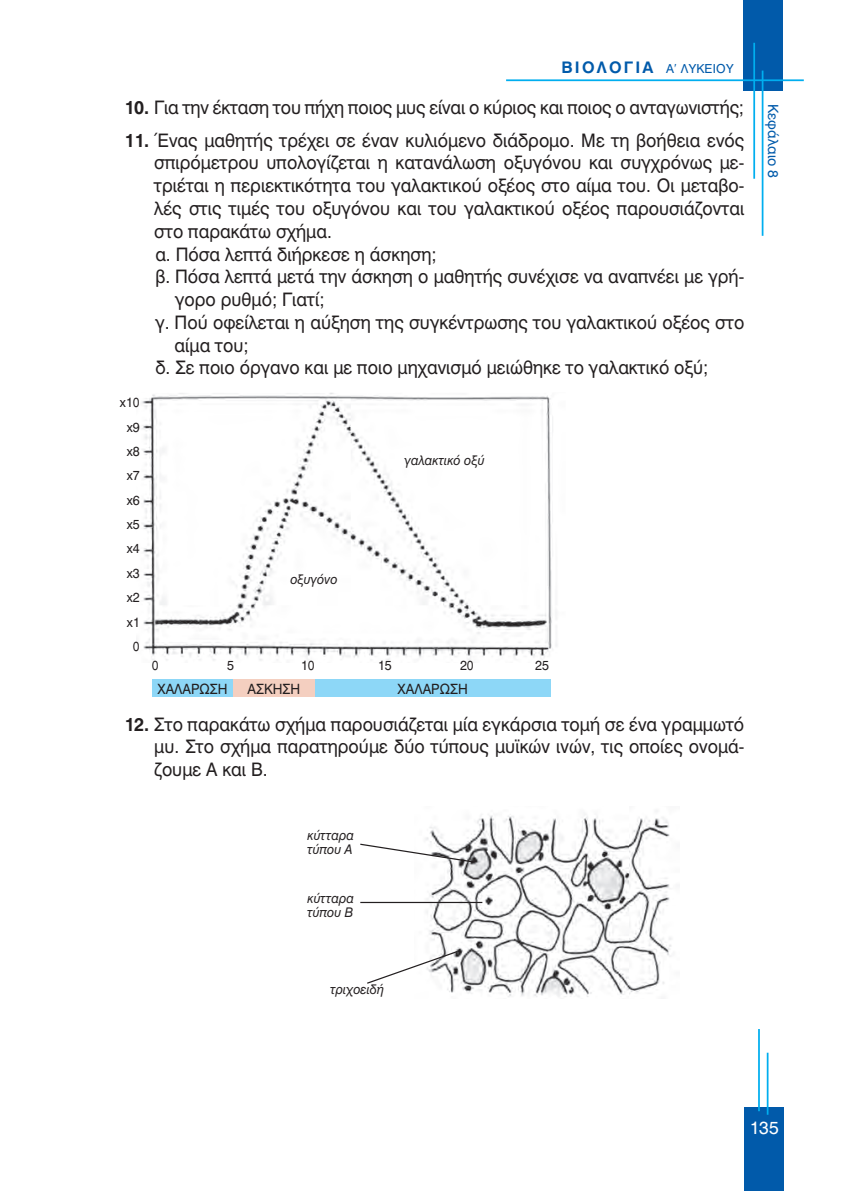
<style>
.page{position:relative;width:844px;height:1191px;background:#fff}
.page>*{position:absolute;margin:0;border:0;box-sizing:border-box;transform-origin:0 0}
.t1{font:18.38px/22.8px "UB Helvetica";color:#231f20;text-align:justify;scale:.95 1}
.t2{font:17.5px "UB Helvetica";color:#fff}
.t3{font:700 15.75px "UB Helvetica";letter-spacing:.14em;color:#015aaa}
.t4{font:14px "UB Helvetica";color:#231f20;scale:.95 1}
.t5{font:14px "UB Helvetica";color:#015aaa}
.t6{font:italic 13.12px/14px "UB Helvetica";color:#231f20;scale:.95 1}
.t7{font:13.12px/24.3px "UB Helvetica";color:#231f20;text-align:right;scale:.95 1}
.s1{font-weight:400;font-size:12.25px}
.s2{font-family:"Apollonia";font-weight:400;font-style:italic;font-size:12.25px}
.s3{font-weight:700}
</style>
<div class="page">
<div style="left:743px;top:0;width:40px;height:91px;background:#015aaa"></div>
<hr style="left:762px;top:71px;width:1px;height:165px;background:#00aeef">
<hr style="left:753px;top:43px;width:2px;height:136px;background:#00aeef">
<hr style="left:506px;top:79px;width:298px;height:2px;background:#00aeef">
<div style="left:744px;top:1107px;width:40px;height:84px;background:#015aaa"></div>
<hr style="left:758px;top:1029px;width:2px;height:82px;background:#00aeef">
<hr style="left:767px;top:1052px;width:1px;height:62px;background:#00aeef">
<img style="left:414px;top:810px;width:258px;height:187px">
<svg style="left:367px;top:949px;width:92px;height:35px"></svg>
<hr style="left:360px;top:901px;width:122px;height:2px;background:#231f20">
<svg style="left:360px;top:843px;width:116px;height:20px"></svg>
<img style="left:141px;top:393px;width:416px;height:268px">
<div style="left:152px;top:679px;width:81px;height:18px;background:#8dd7f7"></div>
<div style="left:315px;top:679px;width:236px;height:18px;background:#8dd7f7"></div>
<div style="left:233px;top:679px;width:82px;height:18px;background:#f4cfc0"></div>
<p class="t3" style="left:561px;top:58px;width:174px">ΒIOΛΟΓΙΑ <span class="s1">Α</span><span class="s2">'</span> <span class="s1">ΛΥΚΕΙΟΥ</span></p>
<p class="t1" style="left:124px;top:96px;width:654px"><span class="s3">10.</span> Για την έκταση του πήχη ποιος μυς είναι ο κύριος και ποιος ο ανταγωνιστής;</p>
<p class="t1" style="left:124px;top:129px;width:654px"><span class="s3">11.</span> Ένας μαθητής τρέχει σε έναν κυλιόμενο διάδρομο. Με τη βοήθεια ενός</p>
<p class="t1" style="left:154px;top:151px;width:622px">σπιρόμετρου υπολογίζεται η κατανάλωση οξυγόνου και συγχρόνως με-</p>
<p class="t1" style="left:154px;top:174px;width:622px">τριέται η περιεκτικότητα του γαλακτικού οξέος στο αίμα του. Οι μεταβο-</p>
<p class="t1" style="left:154px;top:197px;width:622px">λές στις τιμές του οξυγόνου και του γαλακτικού οξέος παρουσιάζονται</p>
<p class="t1" style="left:154px;top:220px;width:188px">στο παρακάτω σχήμα.</p>
<p class="t1" style="left:155px;top:242px;width:298px">α. Πόσα λεπτά διήρκεσε η άσκηση;</p>
<p class="t1" style="left:155px;top:265px;width:621px">β. Πόσα λεπτά μετά την άσκηση ο μαθητής συνέχισε να αναπνέει με γρή-</p>
<p class="t1" style="left:175px;top:288px;width:159px">γορο ρυθμό; Γιατί;</p>
<p class="t1" style="left:155px;top:311px;width:621px">γ. Πού οφείλεται η αύξηση της συγκέντρωσης του γαλακτικού οξέος στο</p>
<p class="t1" style="left:175px;top:333px;width:80px">αίμα του;</p>
<p class="t1" style="left:155px;top:356px;width:584px">δ. Σε ποιο όργανο και με ποιο μηχανισμό μειώθηκε το γαλακτικό οξύ;</p>
<p class="t7" style="left:120px;top:390px;width:23px">x10 x9 x8 x7 x6 x5 x4 x3 x2 x1<br>0</p>
<p class="t6" style="left:290px;top:572px;width:51px">οξυγόνο</p>
<p class="t6" style="left:404px;top:453px;width:86px">γαλακτικό οξύ</p>
<p class="t7" style="left:152px;top:653px;width:9px">0</p>
<p class="t7" style="left:227px;top:653px;width:9px">5</p>
<p class="t7" style="left:301px;top:653px;width:16px">10</p>
<p class="t7" style="left:378px;top:653px;width:16px">15</p>
<p class="t7" style="left:460px;top:653px;width:16px">20</p>
<p class="t7" style="left:535px;top:653px;width:16px">25</p>
<p class="t4" style="left:157px;top:680px;width:75px">ΧΑΛΑΡΩΣΗ</p>
<p class="t4" style="left:248px;top:680px;width:57px">ΑΣΚΗΣΗ</p>
<p class="t4" style="left:398px;top:680px;width:75px">ΧΑΛΑΡΩΣΗ</p>
<p class="t1" style="left:154px;top:712px;width:622px;text-indent:-30px"><span class="s3">12.</span> Στο παρακάτω σχήμα παρουσιάζεται μία εγκάρσια τομή σε ένα γραμμωτό μυ. Στο σχήμα παρατηρούμε δύο τύπους μυϊκών ινών, τις οποίες ονομά&shy;ζουμε Α και Β.</p>
<p class="t6" style="left:307px;top:828px;width:51px">κύτταρα τύπου Α</p>
<p class="t6" style="left:307px;top:891px;width:51px">κύτταρα τύπου Β</p>
<p class="t5" style="left:781px;top:104px;width:75px;rotate:90deg">Κεφάλαιο 8</p>
<p class="t6" style="left:330px;top:982px;width:58px">τριχοειδή</p>
<p class="t2" style="left:749px;top:1117px;width:31px">135</p>
</div>
